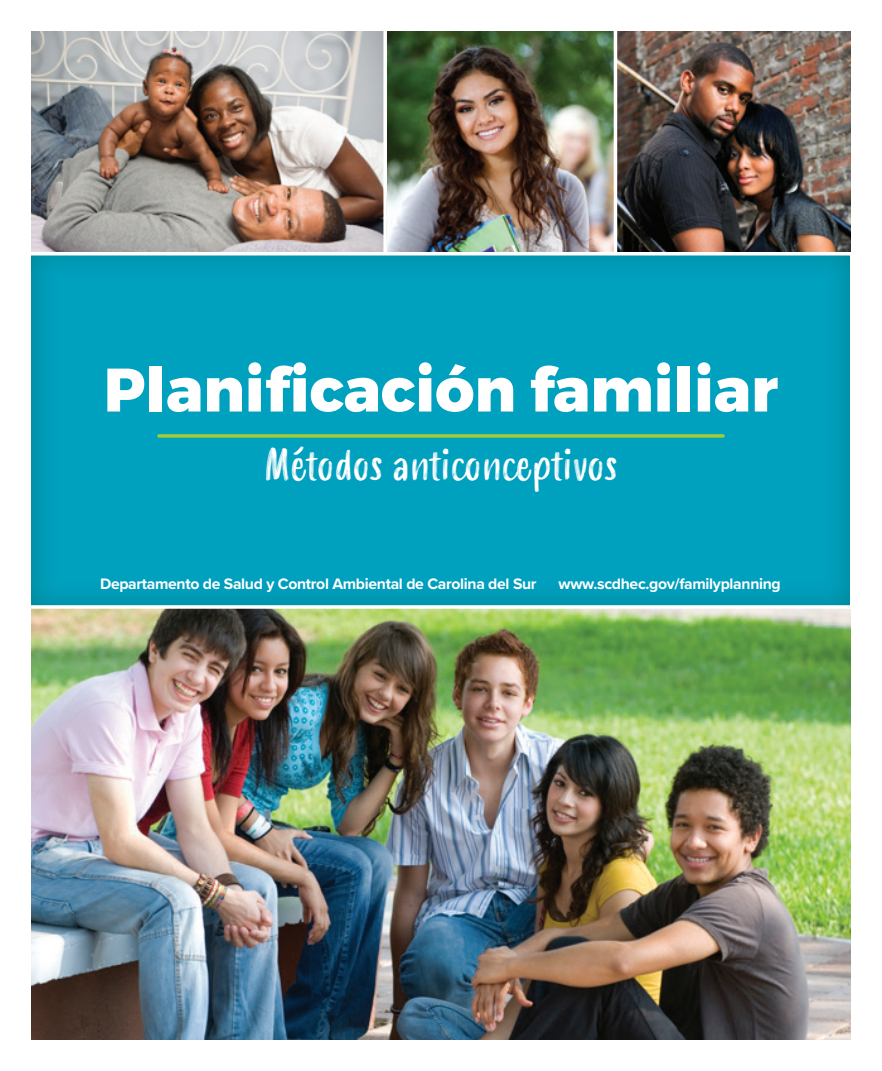
<style>
.page{position:relative;width:882px;height:1071px;background:#fff}
.page>*{position:absolute;margin:0;border:0;box-sizing:border-box;transform-origin:0 0}
.t1{font:800 61.25px "Montserrat";color:#fff}
.t2{font:42px "Smoothy";color:#fff}
.t3{font:700 15.75px "Proxima Nova";letter-spacing:-.02em;color:#fff}
</style>
<div class="page">
<img style="left:32px;top:609px;width:818px;height:431px">
<img style="left:32px;top:32px;width:818px;height:211px">
<div style="left:18px;top:243px;width:834px;height:364px;background:#277d52;opacity:.37"></div>
<svg style="left:159px;top:434px;width:564px;height:4px;background:#8dc64a"></svg>
<svg style="left:23px;top:605px;width:829px;height:4px"></svg>
<svg style="left:23px;top:252px;width:829px;height:4px"></svg>
<svg style="left:383px;top:31px;width:4px;height:221px"></svg>
<hr style="left:614px;top:23px;width:3px;height:229px;background:#fff">
<h1 class="t1" style="left:104px;top:352px;width:676px">Planificación familiar</h1>
<h2 class="t2" style="left:264px;top:435px;width:355px">Métodos anticonceptivos</h2>
<p class="t3" style="left:100px;top:572px;width:438px">Departamento de Salud y Control Ambiental de Carolina del Sur</p>
<p class="t3" style="left:559px;top:572px;width:224px">www.scdhec.gov/familyplanning</p>
</div>
